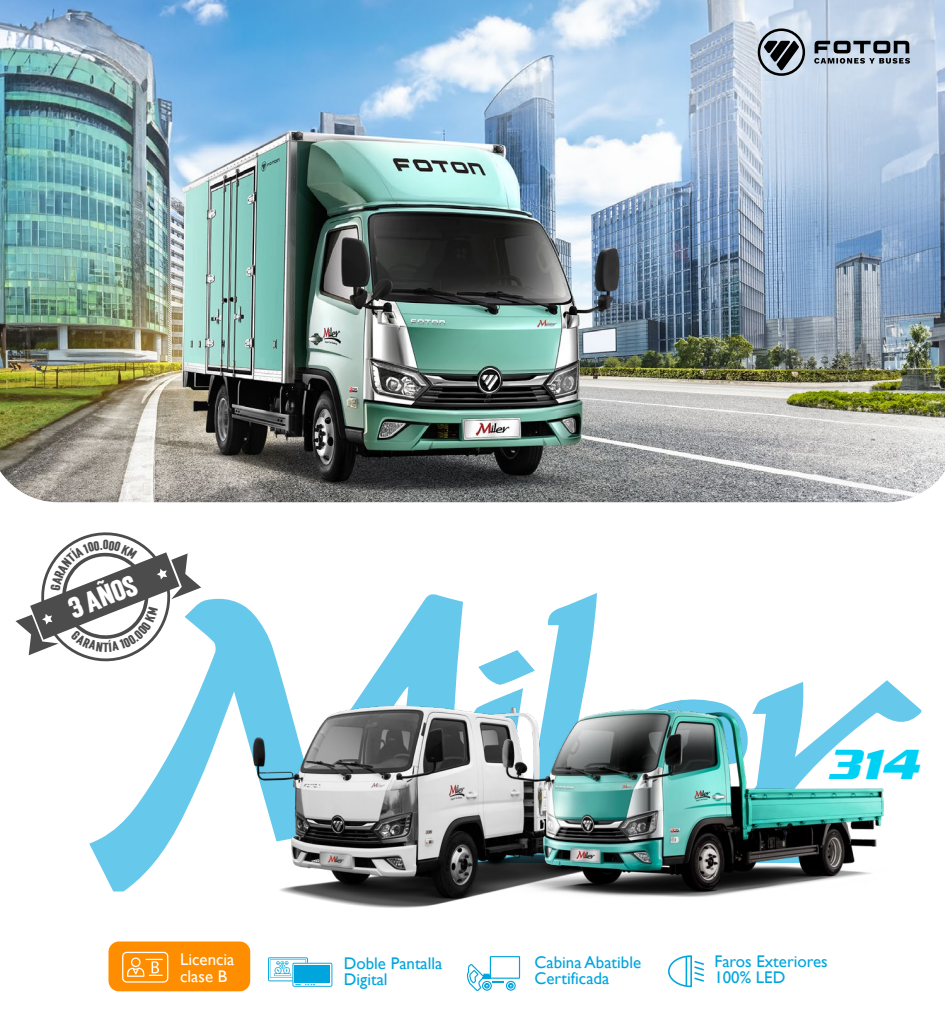
<style>
.page{position:relative;width:945px;height:1036px;background:#fff}
.page>*{position:absolute;margin:0;border:0;box-sizing:border-box;transform-origin:0 0}
.t1{font:italic 45.59px "Serpentine Sans ICG Bold";color:#00d1f4}
.t2{font:900 24.24px "Mostin";color:#fff}
.t3{font:16.89px/16.5px "Gill Sans";color:#00a5de}
.t4{font:16.89px/16.5px "Gill Sans";color:#fff}
</style>
<div class="page">
<svg style="left:268px;top:957px;width:64px;height:30px"></svg>
<svg style="left:668px;top:955px;width:36px;height:32px"></svg>
<div style="left:108px;top:942px;width:142px;height:49px;background:#ff8d00;border-radius:11px"></div>
<svg style="left:466px;top:956px;width:54px;height:35px"></svg>
<img style="left:0;top:0;width:945px;height:502px">
<svg style="left:758px;top:28px;width:47px;height:48px;background:#808891"></svg>
<svg style="left:814px;top:41px;width:96px;height:23px;background:#77818c"></svg>
<svg style="left:89px;top:593px;width:832px;height:299px"></svg>
<img style="left:210px;top:641px;width:456px;height:304px">
<img style="left:491px;top:699px;width:409px;height:200px">
<svg style="left:122px;top:952px;width:46px;height:31px"></svg>
<svg style="left:16px;top:532px;width:185px;height:138px"></svg>
<h2 class="t2" style="left:64px;top:593px;width:73px;rotate:-21deg">3 AÑOS</h2>
<p class="t4" style="left:180px;top:951px;width:56px">Licencia clase B</p>
<h1 class="t1" style="left:827px;top:738px;width:94px">314</h1>
<p class="t3" style="left:344px;top:955px;width:100px">Doble Pantalla<br>Digital</p>
<p class="t3" style="left:535px;top:954px;width:108px">Cabina Abatible<br>Certificada</p>
<p class="t3" style="left:714px;top:953px;width:115px">Faros Exteriores<br>100% LED</p>
</div>
